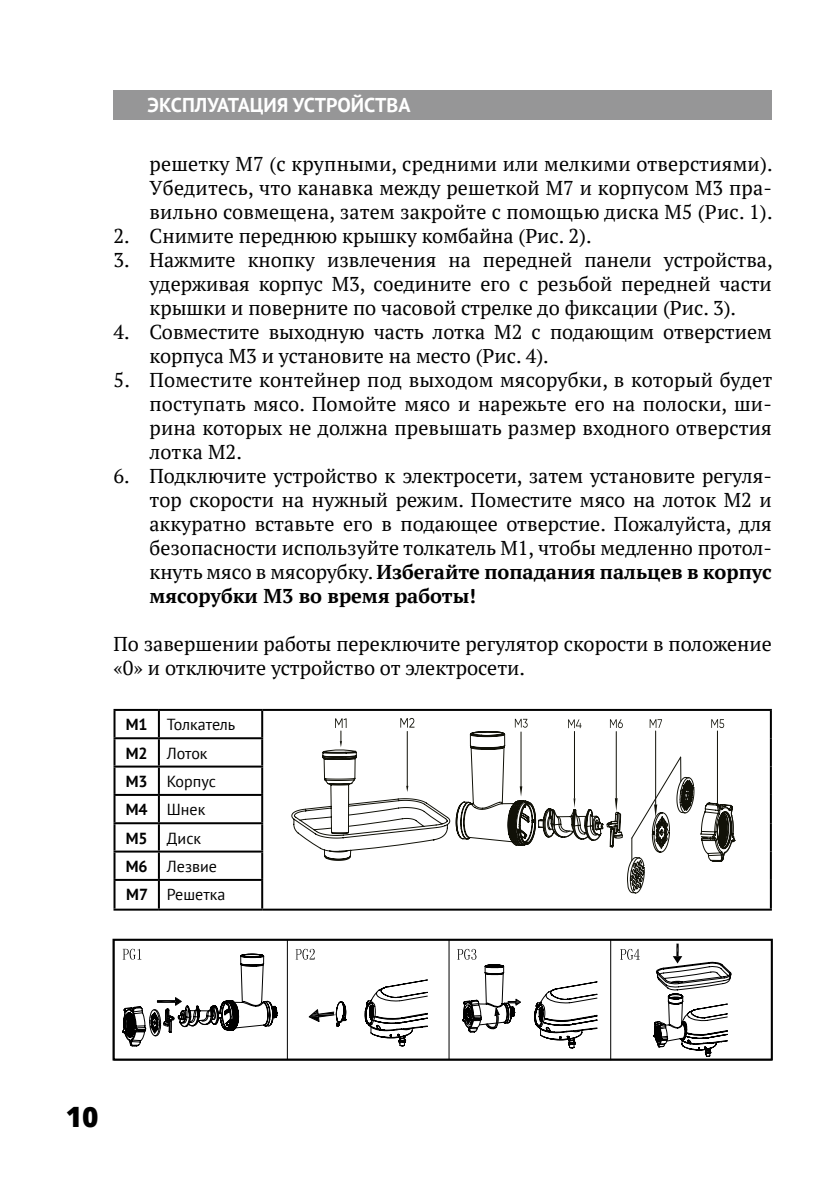
<style>
.page{position:relative;width:840px;height:1191px;background:#fff}
.page>*{position:absolute;margin:0;border:0;box-sizing:border-box;transform-origin:0 0}
.t1{font:800 28px "Open Sans";color:#000}
.t2{font:20px/24px "PT Serif";color:#000;text-align:justify}
.t3{font:700 20px "PT Sans";color:#fff}
.t4{font:16px "PT Sans";color:#000}
.t5{font:700 16px "PT Sans";color:#000}
.s1{font-weight:700}
</style>
<div class="page">
<div style="left:113px;top:91px;width:658px;height:29px;background:#969697"></div>
<hr style="left:113px;top:709px;width:46px;height:2px;background:#000">
<hr style="left:113px;top:711px;width:2px;height:26px;background:#000">
<hr style="left:159px;top:709px;width:103px;height:2px;background:#000">
<hr style="left:158px;top:711px;width:2px;height:26px;background:#000">
<hr style="left:262px;top:709px;width:509px;height:2px;background:#000">
<hr style="left:261px;top:711px;width:2px;height:26px;background:#000">
<hr style="left:769px;top:711px;width:2px;height:27px;background:#000">
<hr style="left:113px;top:737px;width:46px;height:2px;background:#000">
<hr style="left:113px;top:739px;width:2px;height:26px;background:#000">
<hr style="left:159px;top:737px;width:104px;height:2px;background:#000">
<hr style="left:158px;top:739px;width:2px;height:26px;background:#000">
<hr style="left:261px;top:739px;width:2px;height:26px;background:#000">
<hr style="left:769px;top:738px;width:2px;height:28px;background:#000">
<hr style="left:113px;top:765px;width:46px;height:2px;background:#000">
<hr style="left:113px;top:767px;width:2px;height:27px;background:#000">
<hr style="left:159px;top:765px;width:104px;height:2px;background:#000">
<hr style="left:158px;top:767px;width:2px;height:27px;background:#000">
<hr style="left:261px;top:767px;width:2px;height:27px;background:#000">
<hr style="left:769px;top:766px;width:2px;height:29px;background:#000">
<hr style="left:113px;top:794px;width:46px;height:2px;background:#000">
<hr style="left:113px;top:796px;width:2px;height:26px;background:#000">
<hr style="left:159px;top:794px;width:104px;height:2px;background:#000">
<hr style="left:158px;top:796px;width:2px;height:26px;background:#000">
<hr style="left:261px;top:796px;width:2px;height:26px;background:#000">
<hr style="left:769px;top:795px;width:2px;height:28px;background:#000">
<hr style="left:113px;top:822px;width:46px;height:2px;background:#000">
<hr style="left:113px;top:824px;width:2px;height:26px;background:#000">
<hr style="left:159px;top:822px;width:104px;height:2px;background:#000">
<hr style="left:158px;top:824px;width:2px;height:26px;background:#000">
<hr style="left:261px;top:824px;width:2px;height:26px;background:#000">
<hr style="left:769px;top:823px;width:2px;height:28px;background:#000">
<hr style="left:113px;top:850px;width:46px;height:2px;background:#000">
<hr style="left:113px;top:852px;width:2px;height:27px;background:#000">
<hr style="left:159px;top:850px;width:104px;height:2px;background:#000">
<hr style="left:158px;top:852px;width:2px;height:27px;background:#000">
<hr style="left:261px;top:852px;width:2px;height:27px;background:#000">
<hr style="left:769px;top:851px;width:2px;height:29px;background:#000">
<hr style="left:113px;top:879px;width:46px;height:2px;background:#000">
<hr style="left:113px;top:881px;width:2px;height:27px;background:#000">
<hr style="left:159px;top:879px;width:104px;height:2px;background:#000">
<hr style="left:158px;top:881px;width:2px;height:27px;background:#000">
<hr style="left:261px;top:881px;width:2px;height:27px;background:#000">
<hr style="left:769px;top:880px;width:2px;height:28px;background:#000">
<hr style="left:113px;top:908px;width:46px;height:2px;background:#000">
<hr style="left:159px;top:908px;width:103px;height:2px;background:#000">
<hr style="left:262px;top:908px;width:509px;height:2px;background:#000">
<svg style="left:400px;top:718px;width:14px;height:9px"></svg>
<svg style="left:514px;top:719px;width:220px;height:175px"></svg>
<svg style="left:291px;top:730px;width:426px;height:131px"></svg>
<svg style="left:406px;top:786px;width:2px;height:6px"></svg>
<hr style="left:406px;top:731px;width:1px;height:55px;background:#111108">
<svg style="left:335px;top:718px;width:11px;height:29px"></svg>
<hr style="left:287px;top:939px;width:1px;height:121px;background:#000">
<hr style="left:448px;top:939px;width:1px;height:120px;background:#000">
<hr style="left:610px;top:940px;width:1px;height:120px;background:#000">
<svg style="left:309px;top:979px;width:118px;height:67px"></svg>
<svg style="left:653px;top:943px;width:79px;height:113px"></svg>
<svg style="left:123px;top:948px;width:154px;height:98px"></svg>
<svg style="left:295px;top:949px;width:20px;height:11px"></svg>
<svg style="left:457px;top:949px;width:139px;height:100px"></svg>
<svg style="left:620px;top:949px;width:19px;height:11px"></svg>
<div style="left:112px;top:938px;width:660px;height:122px;border:2px solid #000"></div>
<p class="t3" style="left:147px;top:92px;width:264px">ЭКСПЛУАТАЦИЯ УСТРОЙСТВА</p>
<p class="t2" style="left:149px;top:152px;width:624px">решетку M7 (с крупными, средними или мелкими отверстиями).<br>Убедитесь, что канавка между решеткой M7 и корпусом M3 пра&shy;вильно совмещена, затем закройте с помощью диска M5 (Рис. 1).</p>
<p class="t2" style="left:113px;top:224px;width:479px">2. Снимите переднюю крышку комбайна (Рис. 2).</p>
<p class="t2" style="left:149px;top:248px;width:624px;text-indent:-36px">3. Нажмите кнопку извлечения на передней панели устройства, удерживая корпус M3, соедините его с резьбой передней части крышки и поверните по часовой стрелке до фиксации (Рис. 3).</p>
<p class="t2" style="left:149px;top:320px;width:623px;text-indent:-36px">4. Совместите выходную часть лотка M2 с подающим отверстием корпуса M3 и установите на место (Рис. 4).</p>
<p class="t2" style="left:149px;top:368px;width:624px;text-indent:-36px">5. Поместите контейнер под выходом мясорубки, в который будет поступать мясо. Помойте мясо и нарежьте его на полоски, ши&shy;рина которых не должна превышать размер входного отверстия лотка M2.</p>
<p class="t2" style="left:149px;top:464px;width:623px;text-indent:-36px">6. Подключите устройство к электросети, затем установите регуля&shy;тор скорости на нужный режим. Поместите мясо на лоток M2 и аккуратно вставьте его в подающее отверстие. Пожалуйста, для безопасности используйте толкатель M1, чтобы медленно протол&shy;кнуть мясо в мясорубку. <span class="s1">Избегайте попадания пальцев в корпус мясорубки M3 во время работы!</span></p>
<p class="t2" style="left:113px;top:632px;width:659px">По завершении работы переключите регулятор скорости в положение «0» и отключите устройство от электросети.</p>
<p class="t5" style="left:126px;top:714px;width:23px">М1</p>
<p class="t4" style="left:167px;top:714px;width:70px">Толкатель</p>
<p class="t5" style="left:126px;top:742px;width:23px">М2</p>
<p class="t4" style="left:167px;top:742px;width:42px">Лоток</p>
<p class="t5" style="left:126px;top:770px;width:23px">М3</p>
<p class="t4" style="left:167px;top:771px;width:51px">Корпус</p>
<p class="t5" style="left:126px;top:799px;width:23px">М4</p>
<p class="t4" style="left:167px;top:799px;width:40px">Шнек</p>
<p class="t5" style="left:126px;top:827px;width:23px">М5</p>
<p class="t4" style="left:167px;top:827px;width:36px">Диск</p>
<p class="t5" style="left:126px;top:855px;width:23px">М6</p>
<p class="t4" style="left:167px;top:856px;width:52px">Лезвие</p>
<p class="t5" style="left:126px;top:884px;width:23px">М7</p>
<p class="t4" style="left:167px;top:884px;width:60px">Решетка</p>
<p class="t1" style="left:66px;top:1095px;width:34px">10</p>
</div>
